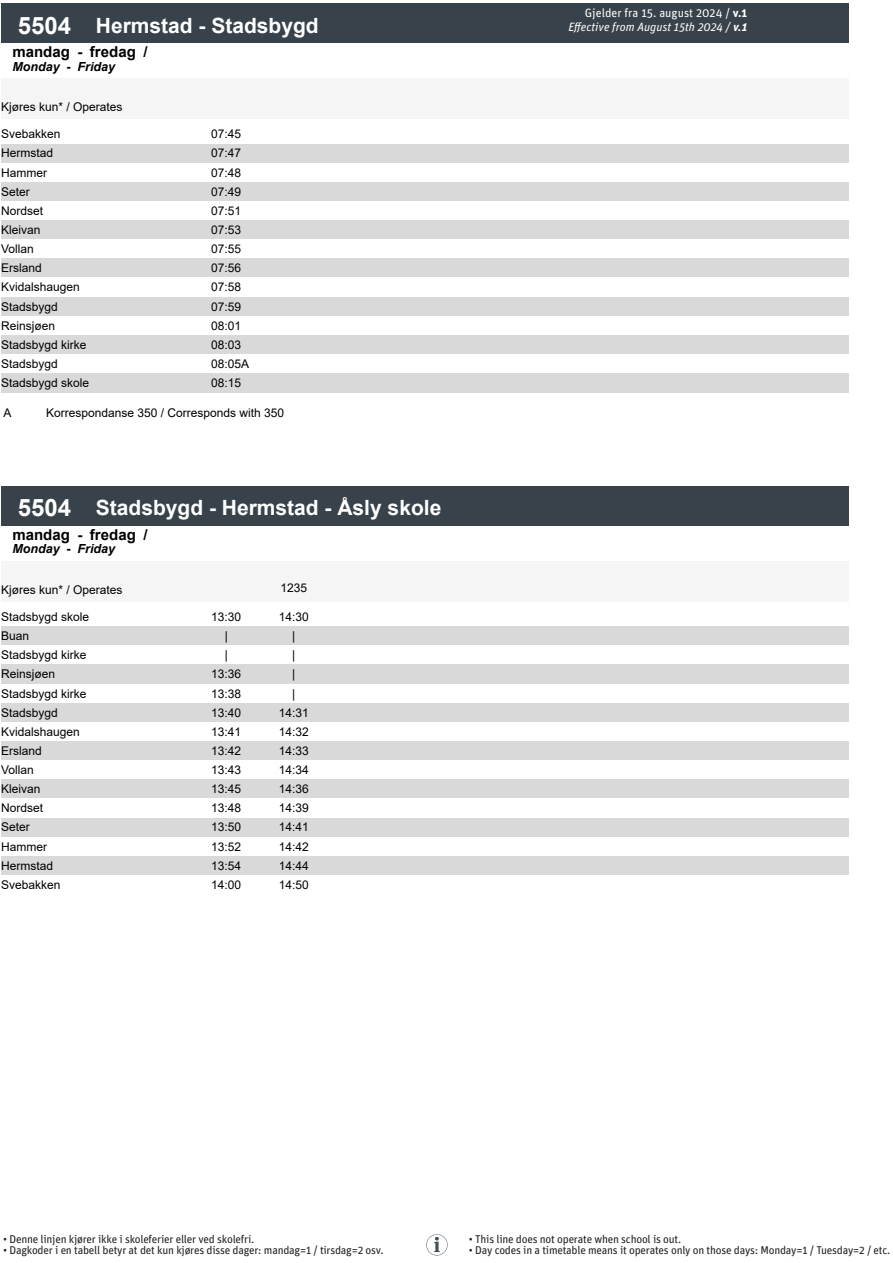
<style>
.page{position:relative;width:893px;height:1263px;background:#fff}
.page>*{position:absolute;margin:0;border:0;box-sizing:border-box;transform-origin:0 0}
.t1{font:700 21px "Arial";color:#fff}
.t2{font:700 15px "Arial";color:#000}
.t3{font:italic 700 12.45px "Arial";color:#000}
.t4{font:12px "Arial";color:#000}
.t5{font:italic 12px/14.4px "Unit Pro";color:#fff;text-align:right}
.t6{font:11.25px "Unit Pro";letter-spacing:-.02em;color:#231f20}
.s1{font-size:24px}
.s2{font-style:normal}
.s3{font-weight:700;font-style:normal}
.s4{font-weight:700}
</style>
<div class="page">
<div style="left:1px;top:79px;width:191px;height:40px;background:#f5f5f5"></div>
<div style="left:192px;top:79px;width:68px;height:40px;background:#f5f5f5"></div>
<div style="left:260px;top:79px;width:68px;height:40px;background:#f5f5f5"></div>
<div style="left:328px;top:79px;width:67px;height:40px;background:#f5f5f5"></div>
<div style="left:395px;top:79px;width:68px;height:40px;background:#f5f5f5"></div>
<div style="left:463px;top:79px;width:67px;height:40px;background:#f5f5f5"></div>
<div style="left:530px;top:79px;width:68px;height:40px;background:#f5f5f5"></div>
<div style="left:598px;top:79px;width:67px;height:40px;background:#f5f5f5"></div>
<div style="left:665px;top:79px;width:68px;height:40px;background:#f5f5f5"></div>
<div style="left:733px;top:79px;width:67px;height:40px;background:#f5f5f5"></div>
<div style="left:800px;top:79px;width:49px;height:40px;background:#f5f5f5"></div>
<div style="left:1px;top:3px;width:87px;height:40px;background:#37424a"></div>
<div style="left:88px;top:3px;width:761px;height:40px;background:#37424a"></div>
<div style="left:1px;top:144px;width:848px;height:19px;background:#d9d9d9"></div>
<div style="left:1px;top:182px;width:848px;height:19px;background:#d9d9d9"></div>
<div style="left:1px;top:220px;width:848px;height:20px;background:#d9d9d9"></div>
<div style="left:1px;top:259px;width:848px;height:19px;background:#d9d9d9"></div>
<div style="left:1px;top:297px;width:848px;height:19px;background:#d9d9d9"></div>
<div style="left:1px;top:335px;width:848px;height:19px;background:#d9d9d9"></div>
<div style="left:1px;top:374px;width:848px;height:19px;background:#d9d9d9"></div>
<div style="left:1px;top:561px;width:191px;height:41px;background:#f5f5f5"></div>
<div style="left:192px;top:561px;width:68px;height:41px;background:#f5f5f5"></div>
<div style="left:260px;top:561px;width:68px;height:41px;background:#f5f5f5"></div>
<div style="left:328px;top:561px;width:67px;height:41px;background:#f5f5f5"></div>
<div style="left:395px;top:561px;width:68px;height:41px;background:#f5f5f5"></div>
<div style="left:463px;top:561px;width:67px;height:41px;background:#f5f5f5"></div>
<div style="left:530px;top:561px;width:68px;height:41px;background:#f5f5f5"></div>
<div style="left:598px;top:561px;width:67px;height:41px;background:#f5f5f5"></div>
<div style="left:665px;top:561px;width:68px;height:41px;background:#f5f5f5"></div>
<div style="left:733px;top:561px;width:67px;height:41px;background:#f5f5f5"></div>
<div style="left:800px;top:561px;width:49px;height:41px;background:#f5f5f5"></div>
<div style="left:1px;top:486px;width:87px;height:39px;background:#37424a"></div>
<div style="left:88px;top:486px;width:761px;height:39px;background:#37424a"></div>
<div style="left:1px;top:627px;width:848px;height:19px;background:#d9d9d9"></div>
<div style="left:1px;top:665px;width:848px;height:19px;background:#d9d9d9"></div>
<div style="left:1px;top:703px;width:848px;height:19px;background:#d9d9d9"></div>
<div style="left:1px;top:741px;width:848px;height:19px;background:#d9d9d9"></div>
<div style="left:1px;top:780px;width:848px;height:19px;background:#d9d9d9"></div>
<div style="left:1px;top:818px;width:848px;height:19px;background:#d9d9d9"></div>
<div style="left:1px;top:856px;width:848px;height:19px;background:#d9d9d9"></div>
<svg style="left:426px;top:1234px;width:22px;height:21px"></svg>
<p class="t1" style="left:18px;top:10px;width:303px"><span class="s1">5504</span> Hermstad - Stadsbygd</p>
<p class="t2" style="left:12px;top:41px;width:137px">mandag - fredag /</p>
<p class="t3" style="left:12px;top:58px;width:104px">Monday - Friday</p>
<p class="t4" style="left:1px;top:99px;width:123px">Kjøres kun* / Operates</p>
<p class="t4" style="left:1px;top:126px;width:61px">Svebakken</p>
<p class="t4" style="left:211px;top:126px;width:32px">07:45</p>
<p class="t4" style="left:1px;top:145px;width:53px">Hermstad</p>
<p class="t4" style="left:211px;top:145px;width:32px">07:47</p>
<p class="t4" style="left:1px;top:164px;width:47px">Hammer</p>
<p class="t4" style="left:211px;top:164px;width:32px">07:48</p>
<p class="t4" style="left:1px;top:183px;width:30px">Seter</p>
<p class="t4" style="left:211px;top:183px;width:32px">07:49</p>
<p class="t4" style="left:1px;top:202px;width:44px">Nordset</p>
<p class="t4" style="left:211px;top:202px;width:32px">07:51</p>
<p class="t4" style="left:1px;top:221px;width:41px">Kleivan</p>
<p class="t4" style="left:211px;top:221px;width:32px">07:53</p>
<p class="t4" style="left:1px;top:241px;width:34px">Vollan</p>
<p class="t4" style="left:211px;top:241px;width:32px">07:55</p>
<p class="t4" style="left:1px;top:260px;width:42px">Ersland</p>
<p class="t4" style="left:211px;top:260px;width:32px">07:56</p>
<p class="t4" style="left:1px;top:279px;width:80px">Kvidalshaugen</p>
<p class="t4" style="left:211px;top:279px;width:32px">07:58</p>
<p class="t4" style="left:1px;top:298px;width:58px">Stadsbygd</p>
<p class="t4" style="left:211px;top:298px;width:32px">07:59</p>
<p class="t4" style="left:1px;top:317px;width:56px">Reinsjøen</p>
<p class="t4" style="left:211px;top:317px;width:32px">08:01</p>
<p class="t4" style="left:1px;top:336px;width:87px">Stadsbygd kirke</p>
<p class="t4" style="left:211px;top:336px;width:32px">08:03</p>
<p class="t4" style="left:1px;top:355px;width:58px">Stadsbygd</p>
<p class="t4" style="left:211px;top:355px;width:40px">08:05A</p>
<p class="t4" style="left:1px;top:375px;width:90px">Stadsbygd skole</p>
<p class="t4" style="left:211px;top:375px;width:32px">08:15</p>
<p class="t4" style="left:3px;top:405px;width:10px">A</p>
<p class="t4" style="left:46px;top:405px;width:240px">Korrespondanse 350 / Corresponds with 350</p>
<p class="t1" style="left:18px;top:493px;width:425px"><span class="s1">5504</span> Stadsbygd - Hermstad - Åsly skole</p>
<p class="t2" style="left:12px;top:524px;width:137px">mandag - fredag /</p>
<p class="t3" style="left:12px;top:541px;width:104px">Monday - Friday</p>
<p class="t4" style="left:1px;top:581px;width:123px">Kjøres kun* / Operates</p>
<p class="t4" style="left:280px;top:579px;width:28px">1235</p>
<p class="t4" style="left:1px;top:608px;width:90px">Stadsbygd skole</p>
<p class="t4" style="left:211px;top:608px;width:32px">13:30</p>
<p class="t4" style="left:279px;top:608px;width:32px">14:30</p>
<p class="t4" style="left:1px;top:628px;width:30px">Buan</p>
<p class="t4" style="left:225px;top:628px;width:5px">|</p>
<p class="t4" style="left:292px;top:628px;width:5px">|</p>
<p class="t4" style="left:1px;top:647px;width:87px">Stadsbygd kirke</p>
<p class="t4" style="left:225px;top:647px;width:5px">|</p>
<p class="t4" style="left:292px;top:647px;width:5px">|</p>
<p class="t4" style="left:1px;top:666px;width:56px">Reinsjøen</p>
<p class="t4" style="left:211px;top:666px;width:32px">13:36</p>
<p class="t4" style="left:292px;top:666px;width:5px">|</p>
<p class="t4" style="left:1px;top:685px;width:87px">Stadsbygd kirke</p>
<p class="t4" style="left:211px;top:685px;width:32px">13:38</p>
<p class="t4" style="left:292px;top:685px;width:5px">|</p>
<p class="t4" style="left:1px;top:704px;width:58px">Stadsbygd</p>
<p class="t4" style="left:211px;top:704px;width:32px">13:40</p>
<p class="t4" style="left:279px;top:704px;width:32px">14:31</p>
<p class="t4" style="left:1px;top:723px;width:80px">Kvidalshaugen</p>
<p class="t4" style="left:211px;top:723px;width:32px">13:41</p>
<p class="t4" style="left:279px;top:723px;width:32px">14:32</p>
<p class="t4" style="left:1px;top:742px;width:42px">Ersland</p>
<p class="t4" style="left:211px;top:742px;width:32px">13:42</p>
<p class="t4" style="left:279px;top:742px;width:32px">14:33</p>
<p class="t4" style="left:1px;top:761px;width:34px">Vollan</p>
<p class="t4" style="left:211px;top:761px;width:32px">13:43</p>
<p class="t4" style="left:279px;top:761px;width:32px">14:34</p>
<p class="t4" style="left:1px;top:781px;width:41px">Kleivan</p>
<p class="t4" style="left:211px;top:781px;width:32px">13:45</p>
<p class="t4" style="left:279px;top:781px;width:32px">14:36</p>
<p class="t4" style="left:1px;top:800px;width:44px">Nordset</p>
<p class="t4" style="left:211px;top:800px;width:32px">13:48</p>
<p class="t4" style="left:279px;top:800px;width:32px">14:39</p>
<p class="t4" style="left:1px;top:819px;width:30px">Seter</p>
<p class="t4" style="left:211px;top:819px;width:32px">13:50</p>
<p class="t4" style="left:279px;top:819px;width:32px">14:41</p>
<p class="t4" style="left:1px;top:838px;width:47px">Hammer</p>
<p class="t4" style="left:211px;top:838px;width:32px">13:52</p>
<p class="t4" style="left:279px;top:838px;width:32px">14:42</p>
<p class="t4" style="left:1px;top:857px;width:53px">Hermstad</p>
<p class="t4" style="left:211px;top:857px;width:32px">13:54</p>
<p class="t4" style="left:279px;top:857px;width:32px">14:44</p>
<p class="t4" style="left:1px;top:876px;width:61px">Svebakken</p>
<p class="t4" style="left:211px;top:876px;width:32px">14:00</p>
<p class="t4" style="left:279px;top:876px;width:32px">14:50</p>
<p class="t5" style="left:568px;top:5px;width:180px"><span class="s2">Gjelder fra 15. august 2024 /</span> <span class="s3">v.1<br></span>Effective from August 15th 2024 / <span class="s4">v.1</span></p>
<p class="t6" style="left:3px;top:1231px;width:253px">• Denne linjen kjører ikke i skoleferier eller ved skolefri.</p>
<p class="t6" style="left:3px;top:1243px;width:382px">• Dagkoder i en tabell betyr at det kun kjøres disse dager: mandag=1 / tirsdag=2 osv.</p>
<p class="t6" style="left:469px;top:1231px;width:214px">• This line does not operate when school is out.</p>
<p class="t6" style="left:469px;top:1243px;width:423px">• Day codes in a timetable means it operates only on those days: Monday=1 / Tuesday=2 / etc.</p>
</div>
